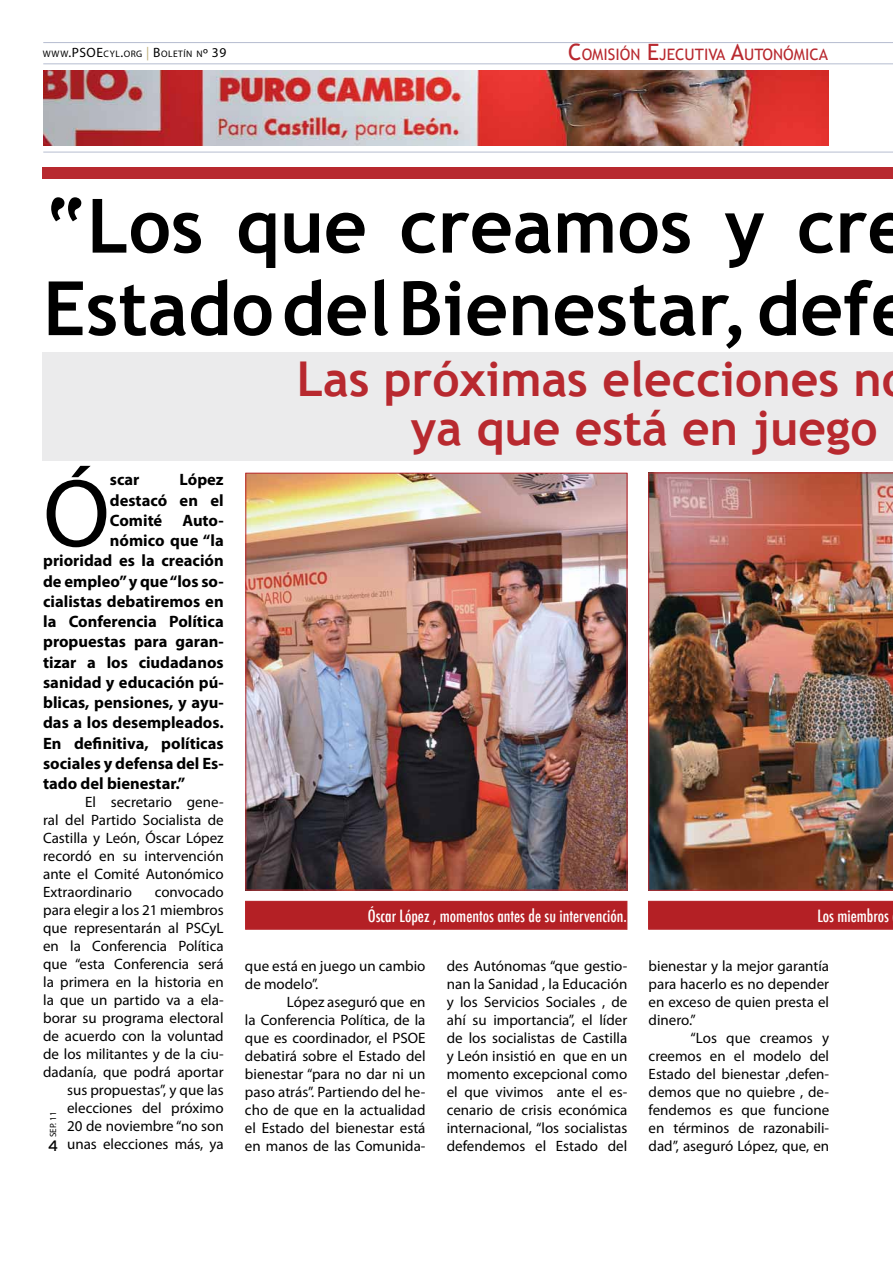
<style>
.page{position:relative;width:893px;height:1263px;background:#fff}
.page>*{position:absolute;margin:0;border:0;box-sizing:border-box;transform-origin:0 0}
.t1{font:96.9px "Myriad Pro";color:#000}
.t2{font:700 75px/82.5px "Trebuchet MS";color:#000}
.t3{font:700 48px/49.5px "Trebuchet MS";color:#b8292f;text-align:right}
.t4{font:700 16.5px "Myriad Pro";color:#000}
.t5{font:500 condensed 16.5px "Futura";color:#fff}
.t6{font:15.75px "Trebuchet MS";color:#b8292f}
.t7{font:15px/18px "Myriad Pro";color:#000;text-align:justify}
.t8{font:15px "Interstate";color:#000}
.t9{font:9.45px "Myriad Pro";letter-spacing:.055em;color:#000}
.t10{font:9px "Myriad Pro";color:#000}
.s1{font-size:13.5px}
.s2{font-size:13.5px;color:#beae78}
.s3{font-size:22.5px}
</style>
<div class="page">
<div style="left:42px;top:352px;width:851px;height:108px;background:#ebebec"></div>
<div style="left:246px;top:901px;width:381px;height:28px;background:#b42025"></div>
<hr style="left:43px;top:42px;width:850px;height:1px;background:#b6bdd0">
<hr style="left:43px;top:63px;width:850px;height:1px;background:#b6bdd0">
<div style="left:43px;top:167px;width:850px;height:11px;background:#b8292f"></div>
<hr style="left:43px;top:152px;width:850px;height:1px;background:#b6bdd0">
<img style="left:43px;top:70px;width:785px;height:75px">
<div style="left:648px;top:901px;width:245px;height:28px;background:#b42025"></div>
<img style="left:648px;top:473px;width:245px;height:417px">
<img style="left:247px;top:475px;width:378px;height:413px">
<p class="t9" style="left:43px;top:48px;width:185px">WWW<span class="s1">.PSOE</span>CYL<span class="s1">.</span>ORG <span class="s2">|</span> <span class="s1">B</span>OLETÍN N<span class="s1">º 39</span></p>
<p class="t6" style="left:568px;top:45px;width:261px"><span class="s3">C</span>OMISIÓN <span class="s3">E</span>JECUTIVA <span class="s3">A</span>UTONÓMICA</p>
<h2 class="t2" style="left:43px;top:185px;width:872px">“Los que creamos y cre<br>Estado del Bienestar, defe</h2>
<h1 class="t1" style="left:43px;top:454px;width:68px">Ó</h1>
<p class="t4" style="left:110px;top:469px;width:31px">scar</p>
<p class="t4" style="left:180px;top:469px;width:46px">López</p>
<p class="t4" style="left:110px;top:489px;width:115px">destacó en el</p>
<p class="t4" style="left:110px;top:510px;width:115px">Comité Auto-</p>
<p class="t4" style="left:110px;top:530px;width:115px">nómico que “la</p>
<p class="t4" style="left:43px;top:550px;width:182px">prioridad es la creación</p>
<p class="t4" style="left:43px;top:570px;width:182px">de empleo” y que “los so-</p>
<p class="t4" style="left:43px;top:591px;width:182px">cialistas debatiremos en</p>
<p class="t4" style="left:43px;top:611px;width:182px">la Conferencia Política</p>
<p class="t4" style="left:43px;top:631px;width:182px">propuestas para garan-</p>
<p class="t4" style="left:43px;top:651px;width:182px">tizar a los ciudadanos</p>
<p class="t4" style="left:43px;top:672px;width:182px">sanidad y educación pú-</p>
<p class="t4" style="left:43px;top:692px;width:182px">blicas, pensiones, y ayu-</p>
<p class="t4" style="left:43px;top:712px;width:182px">das a los desempleados.</p>
<p class="t4" style="left:43px;top:732px;width:182px">En definitiva, políticas</p>
<p class="t4" style="left:43px;top:753px;width:182px">sociales y defensa del Es-</p>
<p class="t4" style="left:43px;top:773px;width:144px">tado del bienestar.”</p>
<p class="t7" style="left:43px;top:793px;width:182px;text-indent:42px">El secretario gene&shy;ral del Partido Socialista de Castilla y León, Óscar López recordó en su intervención ante el Comité Autonómico Extraordinario</p>
<p class="t7" style="left:43px;top:883px;width:182px;text-align:right">convocado<br>para elegir a los 21 miembros que representarán al PSCyL en la Conferencia Política que “esta Conferencia será la primera en la historia en la que un partido va a ela&shy;borar su programa electoral de acuerdo con la voluntad de los militantes y de la ciu&shy;dadanía, que podrá aportar sus propuestas”, y que las elecciones del próximo<br>20 de noviembre “no son unas elecciones más, ya</p>
<p class="t10" style="left:48px;top:1137px;width:27px;rotate:-90deg">SEP. 11</p>
<p class="t8" style="left:48px;top:1137px;width:12px">4</p>
<h3 class="t3" style="left:297px;top:354px;width:587px">Las próximas elecciones n ya que está en juego</h3>
<p class="t5" style="left:368px;top:905px;width:260px">Óscar López , momentos antes de su intervención.</p>
<p class="t5" style="left:817px;top:905px;width:73px">Los miembros</p>
<p class="t7" style="left:245px;top:956px;width:182px">que está en juego un cambio de modelo”.</p>
<p class="t7" style="left:245px;top:992px;width:182px;text-indent:42px">López aseguró que en la Conferencia Política, de la que es coordinador, el PSOE debatirá sobre el Estado del bienestar “para no dar ni un paso atrás”. Partiendo del he&shy;cho de que en la actualidad el Estado del bienestar está en manos de las Comunida-</p>
<p class="t7" style="left:447px;top:956px;width:182px">des Autónomas “que gestio&shy;nan la Sanidad , la Educación y los Servicios Sociales , de ahí su importancia”, el líder de los socialistas de Castilla y León insistió en que en un momento excepcional como el que vivimos ante el es&shy;cenario de crisis económica internacional, “los socialistas defendemos el Estado del</p>
<p class="t7" style="left:649px;top:956px;width:182px">bienestar y la mejor garantía para hacerlo es no depender en exceso de quien presta el dinero.”</p>
<p class="t7" style="left:649px;top:1028px;width:182px;text-indent:42px">“Los que creamos y creemos en el modelo del Estado del bienestar ,defen&shy;demos que no quiebre , de&shy;fendemos es que funcione en términos de razonabili&shy;dad”, aseguró López, que, en</p>
</div>
